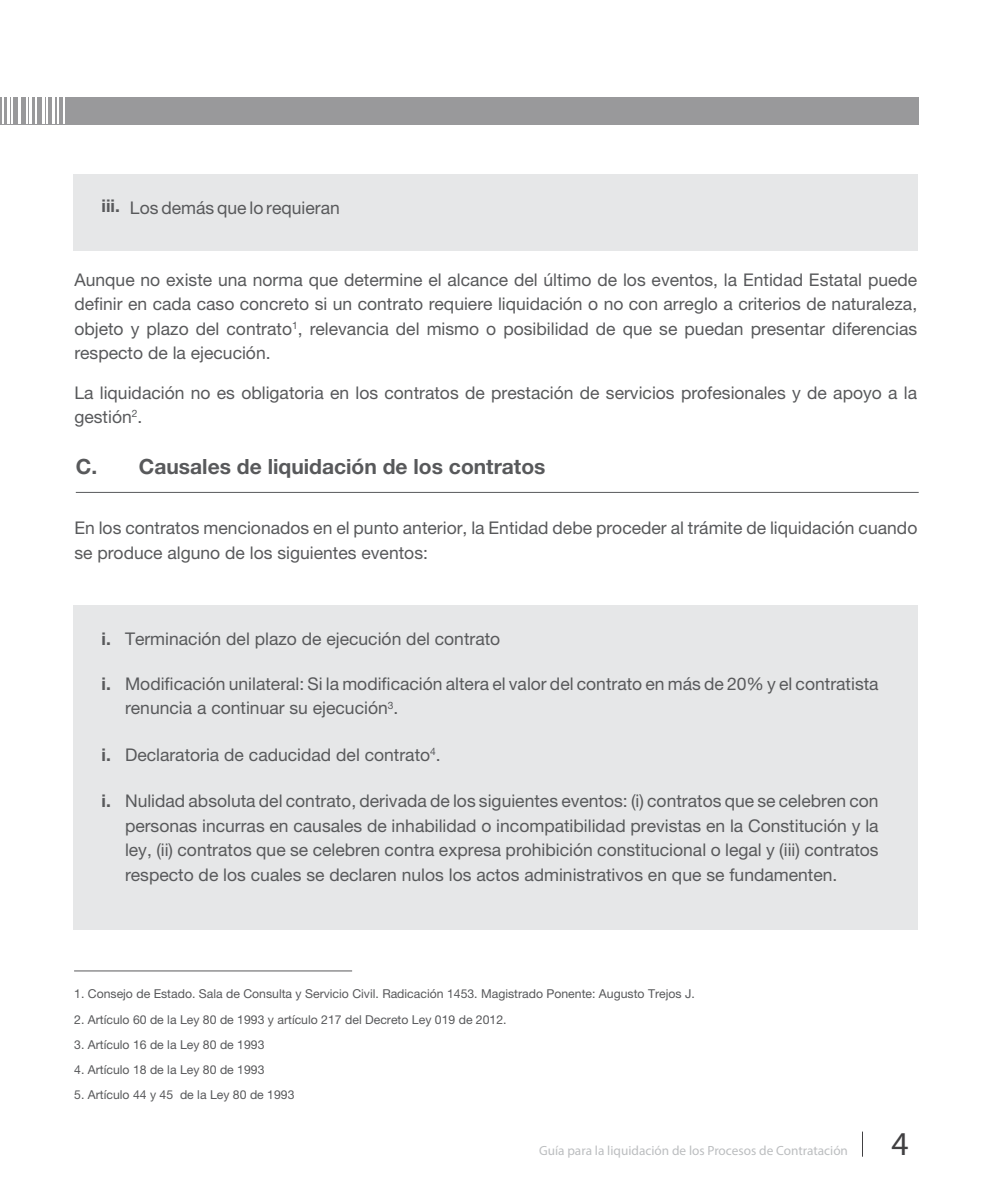
<style>
.page{position:relative;width:993px;height:1191px;background:#fff}
.page>*{position:absolute;margin:0;border:0;box-sizing:border-box;transform-origin:0 0}
.t1{font:33.43px "Myriad Pro";color:#414042}
.t2{font:700 21px "Helvetica Neue LT Pro";color:#58595b}
.t3{font:17.5px/24.5px "Helvetica Neue LT Pro";color:#58595b}
.t4{font:700 17.5px "Helvetica Neue LT Pro";color:#58595b}
.t5{font:13.3px "Myriad Pro";color:#bcbec0}
.t6{font:12.25px "Helvetica Neue LT Pro";color:#58595b}
.s1{font-weight:700}
</style>
<div class="page">
<div style="left:0;top:97px;width:918px;height:27px;background:#99999b"></div>
<hr style="left:57px;top:84px;width:1px;height:40px;background:#fff">
<hr style="left:63px;top:84px;width:1px;height:40px;background:#fff">
<hr style="left:52px;top:84px;width:3px;height:40px;background:#fff">
<hr style="left:26px;top:84px;width:2px;height:40px;background:#fff">
<hr style="left:35px;top:84px;width:2px;height:40px;background:#fff">
<hr style="left:46px;top:84px;width:2px;height:40px;background:#fff">
<hr style="left:30px;top:84px;width:2px;height:40px;background:#fff">
<hr style="left:42px;top:84px;width:2px;height:40px;background:#fff">
<hr style="left:2px;top:84px;width:2px;height:40px;background:#fff">
<hr style="left:11px;top:84px;width:2px;height:40px;background:#fff">
<hr style="left:7px;top:84px;width:3px;height:40px;background:#fff">
<hr style="left:18px;top:84px;width:3px;height:40px;background:#fff">
<hr style="left:76px;top:492px;width:842px;height:1px;background:#58595b">
<div style="left:73px;top:605px;width:843px;height:324px;background:#e6e7e8"></div>
<div style="left:73px;top:174px;width:843px;height:77px;background:#e6e7e8"></div>
<hr style="left:74px;top:970px;width:278px;height:1px;background:#58595b">
<p class="t3" style="left:101px;top:195px;width:240px"><span class="s1">iii.</span> Los demás que lo requieran</p>
<p class="t3" style="left:74px;top:267px;width:844px;text-align:justify">Aunque no existe una norma que determine el alcance del último de los eventos, la Entidad Estatal puede definir en cada caso concreto si un contrato requiere liquidación o no con arreglo a criterios de naturaleza, objeto y plazo del contrato<sup>1</sup>, relevancia del mismo o posibilidad de que se puedan presentar diferencias respecto de la ejecución.</p>
<p class="t3" style="left:74px;top:380px;width:844px">La liquidación no es obligatoria en los contratos de prestación de servicios profesionales y de apoyo a la gestión<sup>2</sup>.</p>
<p class="t2" style="left:76px;top:453px;width:471px">C. Causales de liquidación de los contratos</p>
<p class="t3" style="left:74px;top:515px;width:844px">En los contratos mencionados en el punto anterior, la Entidad debe proceder al trámite de liquidación cuando se produce alguno de los siguientes eventos:</p>
<p class="t4" style="left:101px;top:628px;width:11px">i.</p>
<p class="t4" style="left:101px;top:673px;width:11px">i.</p>
<p class="t4" style="left:101px;top:743px;width:11px">i.</p>
<p class="t4" style="left:101px;top:790px;width:11px">i.</p>
<p class="t3" style="left:125px;top:626px;width:376px">Terminación del plazo de ejecución del contrato</p>
<p class="t3" style="left:125px;top:671px;width:754px">Modificación unilateral: Si la modificación altera el valor del contrato en más de 20% y el contratista renuncia a continuar su ejecución<sup>3</sup>.</p>
<p class="t3" style="left:125px;top:742px;width:317px">Declaratoria de caducidad del contrato<sup>4</sup>.</p>
<p class="t3" style="left:125px;top:788px;width:755px;text-align:justify">Nulidad absoluta del contrato, derivada de los siguientes eventos: (i) contratos que se celebren con personas incurras en causales de inhabilidad o incompatibilidad previstas en la Constitución y la ley, (ii) contratos que se celebren contra expresa prohibición constitucional o legal y (iii) contratos respecto de los cuales se declaren nulos los actos administrativos en que se fundamenten.</p>
<p class="t6" style="left:74px;top:986px;width:622px">1. Consejo de Estado. Sala de Consulta y Servicio Civil. Radicación 1453. Magistrado Ponente: Augusto Trejos J.</p>
<p class="t6" style="left:74px;top:1011px;width:434px">2. Artículo 60 de la Ley 80 de 1993 y artículo 217 del Decreto Ley 019 de 2012.</p>
<p class="t6" style="left:74px;top:1037px;width:192px">3. Artículo 16 de la Ley 80 de 1993</p>
<p class="t6" style="left:74px;top:1062px;width:192px">4. Artículo 18 de la Ley 80 de 1993</p>
<p class="t6" style="left:74px;top:1087px;width:222px">5. Artículo 44 y 45 de la Ley 80 de 1993</p>
<p class="t5" style="left:539px;top:1142px;width:310px">Guía para la liquidación de los Procesos de Contratación</p>
<h1 class="t1" style="left:891px;top:1123px;width:19px">4</h1>
</div>
